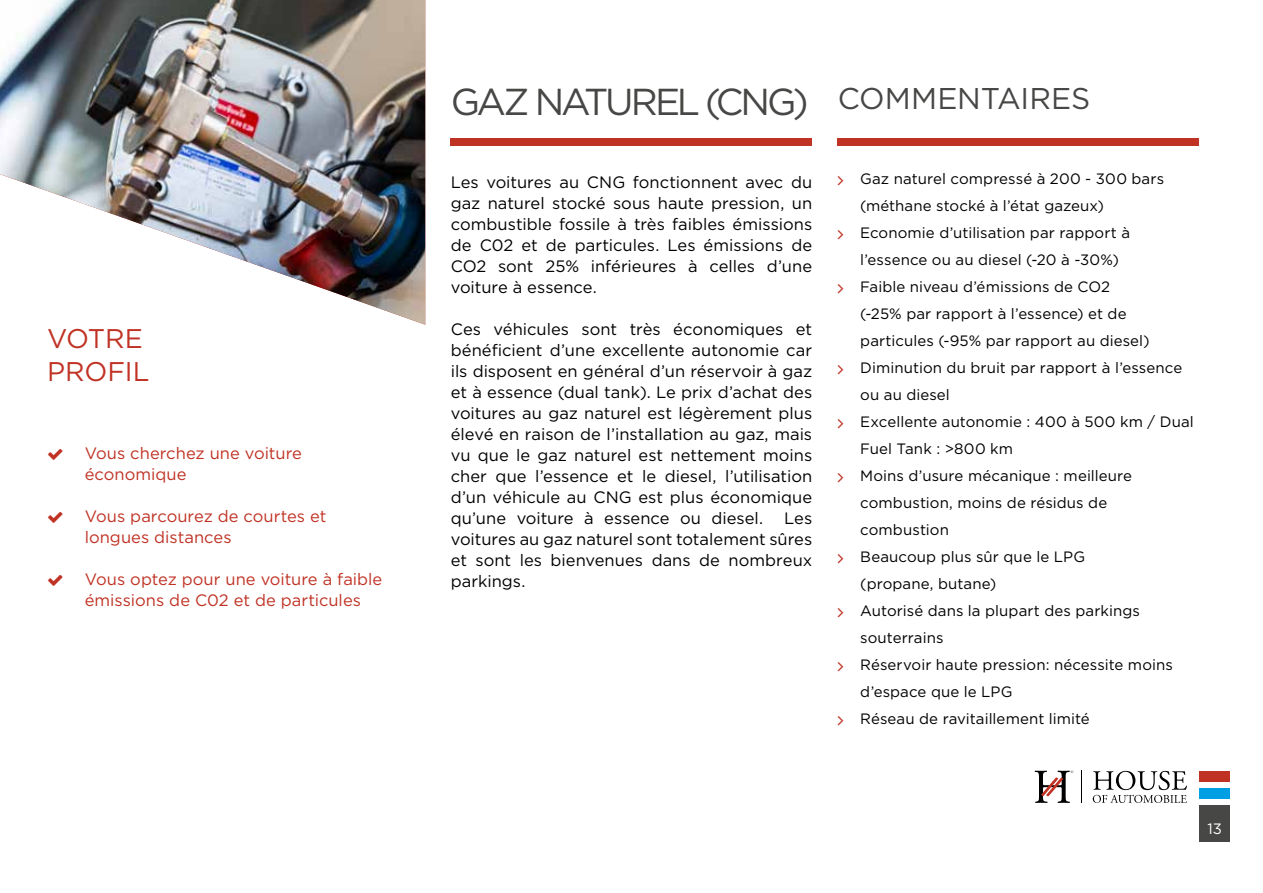
<style>
.page{position:relative;width:1263px;height:893px;background:#fff}
.page>*{position:absolute;margin:0;border:0;box-sizing:border-box;transform-origin:0 0}
.t1{font:37.5px "Gotham";letter-spacing:-.085em;color:#474746}
.t2{font:27px/33px "Gotham";letter-spacing:-.01em;color:#c03224}
.t3{font:16.5px/21px "Gotham";color:#000;text-align:justify}
.t4{font:16.5px/21px "Gotham";color:#c03224}
.t5{font:15px/27px "Gotham";letter-spacing:.005em;color:#000}
.t6{font:15px "Gotham";color:#fff}
</style>
<div class="page">
<img style="left:0;top:0;width:425px;height:325px">
<svg style="left:1093px;top:771px;width:94px;height:32px"></svg>
<svg style="left:1034px;top:770px;width:39px;height:33px"></svg>
<hr style="left:1081px;top:771px;width:1px;height:32px;background:#000">
<div style="left:1199px;top:805px;width:31px;height:37px;background:#474746"></div>
<div style="left:1199px;top:788px;width:31px;height:11px;background:#009fe3"></div>
<div style="left:1199px;top:770px;width:31px;height:11px;background:#c03224"></div>
<div style="left:451px;top:139px;width:361px;height:7px;background:#c03224"></div>
<div style="left:838px;top:139px;width:361px;height:7px;background:#c03224"></div>
<h2 class="t2" style="left:47px;top:321px;width:104px">VOTRE<br>PROFIL</h2>
<p class="t4" style="left:85px;top:442px;width:219px">Vous cherchez une voiture économique</p>
<p class="t4" style="left:85px;top:505px;width:243px">Vous parcourez de courtes et longues distances</p>
<p class="t4" style="left:85px;top:568px;width:299px">Vous optez pour une voiture à faible émissions de C02 et de particules</p>
<h1 class="t1" style="left:451px;top:78px;width:641px">GAZ NATUREL (CNG) <sup>COMMENTAIRES</sup></h1>
<p class="t3" style="left:451px;top:172px;width:363px">Les voitures au CNG fonctionnent avec du gaz naturel stocké sous haute pression, un combustible fossile à très faibles émissions de C02 et de particules. Les émissions de CO2 sont 25% inférieures à celles d’une voiture à essence.</p>
<p class="t3" style="left:451px;top:318px;width:363px">Ces véhicules sont très économiques et bénéficient d’une excellente autonomie car ils disposent en général d’un réservoir à gaz et à essence (dual tank). Le prix d’achat des voitures au gaz naturel est légèrement plus élevé en raison de l’installation au gaz, mais vu que le gaz naturel est nettement moins cher que l’essence et le diesel, l’utilisation d’un véhicule au CNG est plus économique qu’une voiture à essence ou diesel.</p>
<p class="t3" style="left:451px;top:507px;width:363px;text-indent:333px">Les voitures au gaz naturel sont totalement sûres et sont les bienvenues dans de nombreux parkings.</p>
<p class="t5" style="left:860px;top:165px;width:335px">Gaz naturel compressé à 200 - 300 bars (méthane stocké à l’état gazeux)<br>Economie d’utilisation par rapport à l’essence ou au diesel (-20 à -30%)<br>Faible niveau d’émissions de CO2<br>(-25% par rapport à l’essence) et de particules (-95% par rapport au diesel)<br>Diminution du bruit par rapport à l’essence ou au diesel<br>Excellente autonomie : 400 à 500 km / Dual<br>Fuel Tank : &gt;800 km<br>Moins d’usure mécanique : meilleure combustion, moins de résidus de combustion<br>Beaucoup plus sûr que le LPG<br>(propane, butane)<br>Autorisé dans la plupart des parkings souterrains<br>Réservoir haute pression: nécessite moins d’espace que le LPG<br>Réseau de ravitaillement limité</p>
<p class="t6" style="left:1207px;top:819px;width:16px">13</p>
</div>
